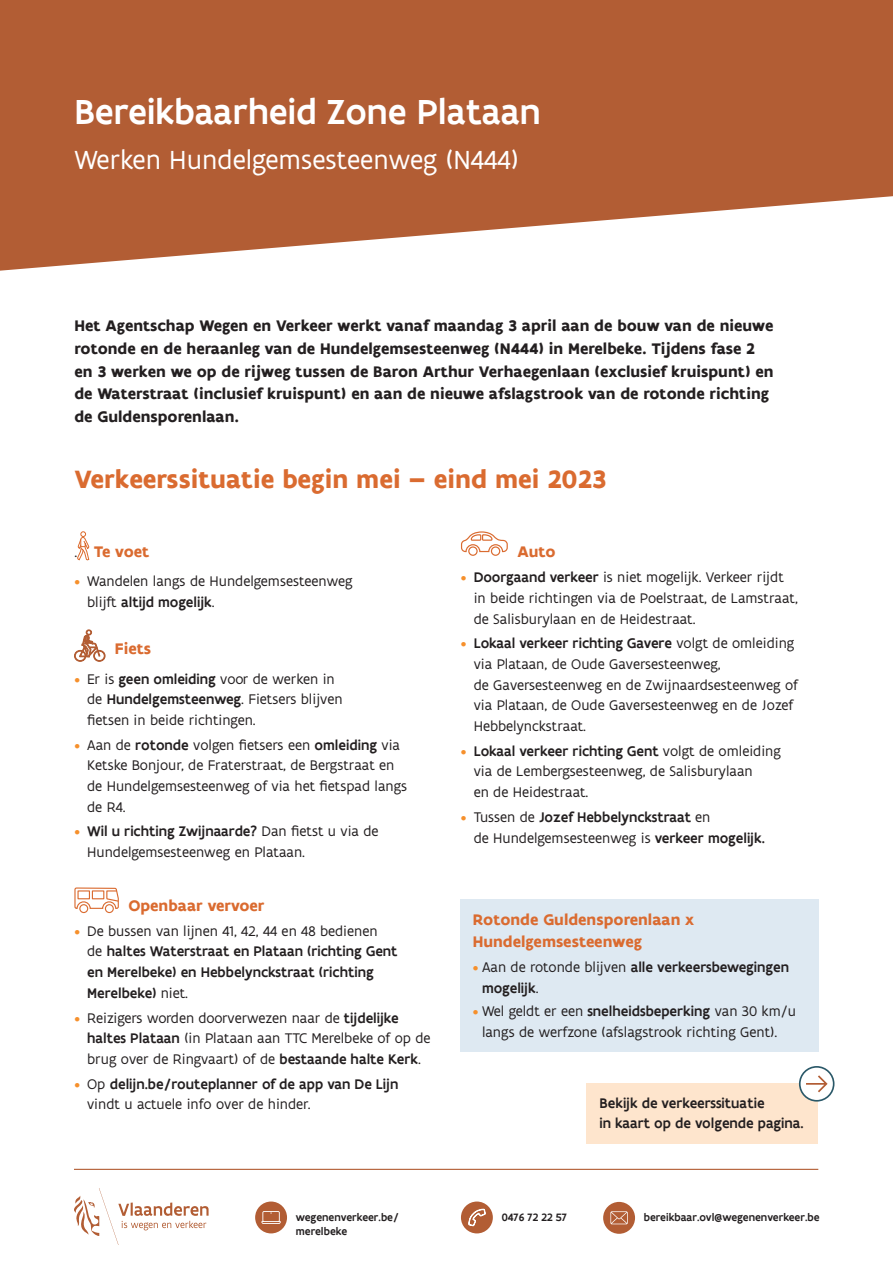
<style>
.page{position:relative;width:893px;height:1263px;background:#fff}
.page>*{position:absolute;margin:0;border:0;box-sizing:border-box;transform-origin:0 0}
.t1{font:500 37.5px "Flanders Art Sans";color:#fff}
.t2{font:28.05px "Flanders Art Sans";color:#fff}
.t3{font:700 27px "Flanders Art Sans";color:#da6b30}
.t4{font:700 16.5px/22.6px "Flanders Art Sans";color:#231f20}
.t5{font:700 16.5px/22.6px "Flanders Art Sans";color:#da6b30}
.t6{font:15px/20.7px "Flanders Art Sans";color:#231f20}
.t7{font:500 15px/20.7px "Flanders Art Sans";color:#231f20}
.t8{font:500 11.55px/14.5px "Flanders Art Sans";color:#231f20}
.s1{font-weight:400;font-size:15px;color:#231f20}
.s2{color:#f6902c}
.s3{font-weight:500}
.s4{font-weight:400;color:#f6902c}
.s5{font-weight:400}
</style>
<div class="page">
<svg style="left:0;top:0;width:893px;height:271px;background:#bc7350"></svg>
<hr style="left:74px;top:1169px;width:744px;height:1px;background:#b25d34">
<div style="left:255px;top:1201px;width:32px;height:32px;background:#b25d34;border-radius:50%"></div>
<svg style="left:261px;top:1211px;width:20px;height:13px"></svg>
<div style="left:603px;top:1202px;width:32px;height:32px;background:#b25d34;border-radius:50%"></div>
<svg style="left:610px;top:1211px;width:18px;height:13px"></svg>
<div style="left:461px;top:1201px;width:32px;height:32px;background:#b25d34;border-radius:50%"></div>
<svg style="left:469px;top:1209px;width:16px;height:17px"></svg>
<svg style="left:74px;top:1188px;width:135px;height:57px"></svg>
<div style="left:460px;top:899px;width:358px;height:153px;background:#dee9f2"></div>
<svg style="left:77px;top:531px;width:13px;height:30px"></svg>
<svg style="left:74px;top:629px;width:31px;height:32px"></svg>
<svg style="left:74px;top:887px;width:45px;height:27px"></svg>
<svg style="left:461px;top:531px;width:47px;height:25px"></svg>
<div style="left:587px;top:1084px;width:231px;height:60px;background:#fee5cd"></div>
<div style="left:800px;top:1067px;width:34px;height:34px;background:#fff;border-radius:50%"></div>
<div style="left:799px;top:1066px;width:35px;height:35px;border:2px solid #2a5868;border-radius:50%"></div>
<svg style="left:806px;top:1075px;width:22px;height:17px"></svg>
<h1 class="t1" style="left:74px;top:89px;width:468px">Bereikbaarheid Zone Plataan</h1>
<h2 class="t2" style="left:74px;top:143px;width:446px">Werken Hundelgemsesteenweg (N444)</h2>
<p class="t4" style="left:74px;top:315px;width:701px">Het Agentschap Wegen en Verkeer werkt vanaf maandag 3 april aan de bouw van de nieuwe rotonde en de heraanleg van de Hundelgemsesteenweg (N444) in Merelbeke. Tijdens fase 2 en 3 werken we op de rijweg tussen de Baron Arthur Verhaegenlaan (exclusief kruispunt) en de Waterstraat (inclusief kruispunt) en aan de nieuwe afslagstrook van de rotonde richting de Guldensporenlaan.</p>
<h3 class="t3" style="left:74px;top:462px;width:533px">Verkeerssituatie begin mei – eind mei 2023</h3>
<p class="t5" style="left:74px;top:541px;width:76px"><span class="s1">.</span> Te voet</p>
<p class="t6" style="left:87px;top:571px;width:267px;text-indent:-13px"><span class="s2">•</span> Wandelen langs de Hundelgemsesteenweg blijft <span class="s3">altijd mogelijk</span>.</p>
<p class="t5" style="left:115px;top:638px;width:38px">Fiets</p>
<p class="t6" style="left:87px;top:668px;width:257px;text-indent:-13px"><span class="s2">•</span> Er is <span class="s3">geen omleiding</span> voor de werken in de <span class="s3">Hundelgemsteenweg</span>. Fietsers blijven fietsen in beide richtingen.</p>
<p class="t6" style="left:87px;top:735px;width:322px;text-indent:-13px"><span class="s2">•</span> Aan de <span class="s3">rotonde</span> volgen fietsers een <span class="s3">omleiding</span> via Ketske Bonjour, de Fraterstraat, de Bergstraat en de Hundelgemsesteenweg of via het fietspad langs de R4.</p>
<p class="t6" style="left:87px;top:821px;width:293px;text-indent:-13px"><span class="s2">•</span> <span class="s3">Wil u richting Zwijnaarde?</span> Dan fietst u via de<br>Hundelgemsesteenweg en Plataan.</p>
<p class="t5" style="left:129px;top:894px;width:138px">Openbaar vervoer</p>
<p class="t7" style="left:87px;top:921px;width:312px;text-indent:-13px"><span class="s4">•</span> <span class="s5">De bussen van lijnen 41, 42, 44 en 48 bedienen<br>de</span> haltes Waterstraat en Plataan (richting Gent en Merelbeke) en Hebbelynckstraat (richting Merelbeke) <span class="s5">niet.</span></p>
<p class="t6" style="left:87px;top:1007px;width:345px;text-indent:-13px"><span class="s2">•</span> Reizigers worden doorverwezen naar de <span class="s3">tijdelijke haltes Plataan</span> (in Plataan aan TTC Merelbeke of op de brug over de Ringvaart) of de <span class="s3">bestaande halte Kerk</span>.</p>
<p class="t7" style="left:87px;top:1074px;width:313px;text-indent:-13px"><span class="s4">•</span> <span class="s5">Op</span> delijn.be/routeplanner of de app van De Lijn <span class="s5">vindt u actuele info over de hinder.</span></p>
<p class="t5" style="left:517px;top:541px;width:40px">Auto</p>
<p class="t6" style="left:474px;top:567px;width:326px;text-indent:-13px"><span class="s2">•</span> <span class="s3">Doorgaand verkeer</span> is niet mogelijk. Verkeer rijdt in beide richtingen via de Poelstraat, de Lamstraat, de Salisburylaan en de Heidestraat.</p>
<p class="t6" style="left:474px;top:633px;width:326px;text-indent:-13px"><span class="s2">•</span> <span class="s3">Lokaal verkeer richting Gavere</span> volgt de omleiding via Plataan, de Oude Gaversesteenweg,<br>de Gaversesteenweg en de Zwijnaardsesteenweg of via Plataan, de Oude Gaversesteenweg en de Jozef Hebbelynckstraat.</p>
<p class="t6" style="left:474px;top:741px;width:309px;text-indent:-13px"><span class="s2">•</span> <span class="s3">Lokaal verkeer richting Gent</span> volgt de omleiding via de Lembergsesteenweg, de Salisburylaan<br>en de Heidestraat.</p>
<p class="t7" style="left:474px;top:807px;width:293px;text-indent:-13px"><span class="s4">•</span> <span class="s5">Tussen de</span> Jozef Hebbelynckstraat <span class="s5">en<br>de Hundelgemsesteenweg is</span> verkeer mogelijk.</p>
<p class="t5" style="left:473px;top:908px;width:223px">Rotonde Guldensporenlaan x<br>Hundelgemsesteenweg</p>
<p class="t7" style="left:482px;top:957px;width:308px;text-indent:-9px"><span class="s4">•</span> <span class="s5">Aan de rotonde blijven</span> alle verkeersbewegingen mogelijk<span class="s5">.</span></p>
<p class="t6" style="left:482px;top:1001px;width:316px;text-indent:-9px"><span class="s2">•</span> Wel geldt er een <span class="s3">snelheidsbeperking</span> van 30 km/u langs de werfzone (afslagstrook richting Gent).</p>
<p class="t7" style="left:600px;top:1093px;width:206px">Bekijk de verkeerssituatie<br>in kaart op de volgende pagina.</p>
<p class="t8" style="left:296px;top:1210px;width:105px">wegenenverkeer.be/ merelbeke</p>
<p class="t8" style="left:502px;top:1210px;width:67px">0476 72 22 57</p>
<p class="t8" style="left:644px;top:1210px;width:177px">bereikbaar.ovl@wegenenverkeer.be</p>
</div>
